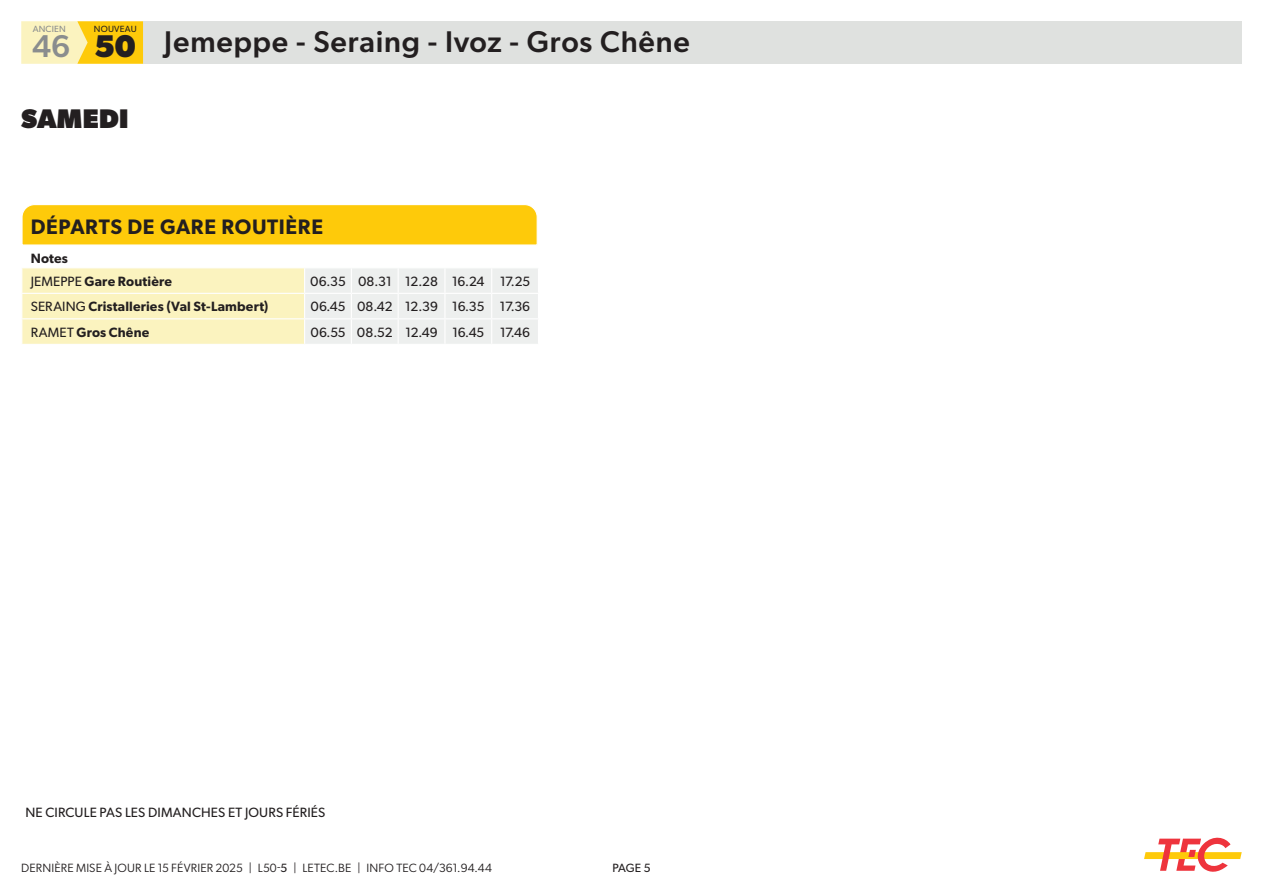
<style>
.page{position:relative;width:1263px;height:893px;background:#fff}
.page>*{position:absolute;margin:0;border:0;box-sizing:border-box;transform-origin:0 0}
.t1{font:500 31.5px "Gibson";color:#8a8d8e}
.t2{font:700 31.5px "Gibson";color:#231f20}
.t3{font:500 30px "Gibson";letter-spacing:.025em;color:#231f20}
.t4{font:800 27px "Gibson";letter-spacing:.01em;color:#231f20}
.t5{font:600 21px "Gibson";letter-spacing:.025em;color:#231f20}
.t6{font:13.5px "Gibson";color:#231f20}
.t7{font:600 13.5px "Gibson";letter-spacing:.01em;color:#231f20}
.t8{font:12px "Gibson";letter-spacing:.01em;color:#231f20}
.t9{font:12px "Gibson";color:#231f20}
.t10{font:9px "Gibson";letter-spacing:.025em;color:#231f20}
.t11{font:9px "Gibson";letter-spacing:.025em;color:#8a8d8e}
.s1{font-weight:400}
.s2{font-style:inherit}
</style>
<div class="page">
<div style="left:143px;top:21px;width:1099px;height:43px;background:#dfe1df"></div>
<div style="left:77px;top:21px;width:66px;height:43px;background:#feca0a"></div>
<svg style="left:21px;top:21px;width:67px;height:43px"></svg>
<svg style="left:1144px;top:837px;width:98px;height:35px"></svg>
<svg style="left:22px;top:204px;width:516px;height:140px"></svg>
<p class="t11" style="left:33px;top:23px;width:35px">ANCIEN</p>
<p class="t10" style="left:94px;top:23px;width:44px">NOUVEAU</p>
<h1 class="t2" style="left:95px;top:24px;width:42px">50</h1>
<h1 class="t1" style="left:32px;top:24px;width:39px">46</h1>
<p class="t4" style="left:21px;top:99px;width:109px">SAMEDI</p>
<h2 class="t3" style="left:164px;top:20px;width:527px">Jemeppe - Seraing - Ivoz - Gros Chêne</h2>
<p class="t5" style="left:31px;top:212px;width:294px">DÉPARTS DE GARE ROUTIÈRE</p>
<p class="t7" style="left:31px;top:248px;width:39px">Notes</p>
<p class="t7" style="left:31px;top:272px;width:143px"><span class="s1">JEMEPPE</span> Gare Routière</p>
<p class="t6" style="left:310px;top:272px;width:37px">06.35</p>
<p class="t6" style="left:358px;top:272px;width:35px">08.31</p>
<p class="t6" style="left:405px;top:272px;width:34px">12.28</p>
<p class="t6" style="left:452px;top:272px;width:34px">16.24</p>
<p class="t6" style="left:500px;top:272px;width:32px">17.25</p>
<p class="t7" style="left:31px;top:297px;width:239px"><span class="s1">SERAING</span> Cristalleries (Val St-Lambert)</p>
<p class="t6" style="left:310px;top:297px;width:37px">06.45</p>
<p class="t6" style="left:357px;top:297px;width:37px">08.42</p>
<p class="t6" style="left:405px;top:297px;width:34px">12.39</p>
<p class="t6" style="left:452px;top:297px;width:34px">16.35</p>
<p class="t6" style="left:500px;top:297px;width:32px">17.36</p>
<p class="t7" style="left:31px;top:323px;width:120px"><span class="s1">RAMET</span> Gros Chêne</p>
<p class="t6" style="left:310px;top:323px;width:36px">06.55</p>
<p class="t6" style="left:357px;top:323px;width:37px">08.52</p>
<p class="t6" style="left:405px;top:323px;width:34px">12.49</p>
<p class="t6" style="left:452px;top:323px;width:33px">16.45</p>
<p class="t6" style="left:500px;top:323px;width:31px">17.46</p>
<p class="t6" style="left:26px;top:803px;width:301px">NE CIRCULE PAS LES DIMANCHES ET JOURS FÉRIÉS</p>
<p class="t8" style="left:21px;top:859px;width:472px">DERNIÈRE MISE À JOUR LE 15 FÉVRIER 2025 | L50-<span class="s2">5</span> | LETEC.BE | INFO TEC 04/361.94.44</p>
<p class="t9" style="left:612px;top:859px;width:40px">PAGE 5</p>
</div>
